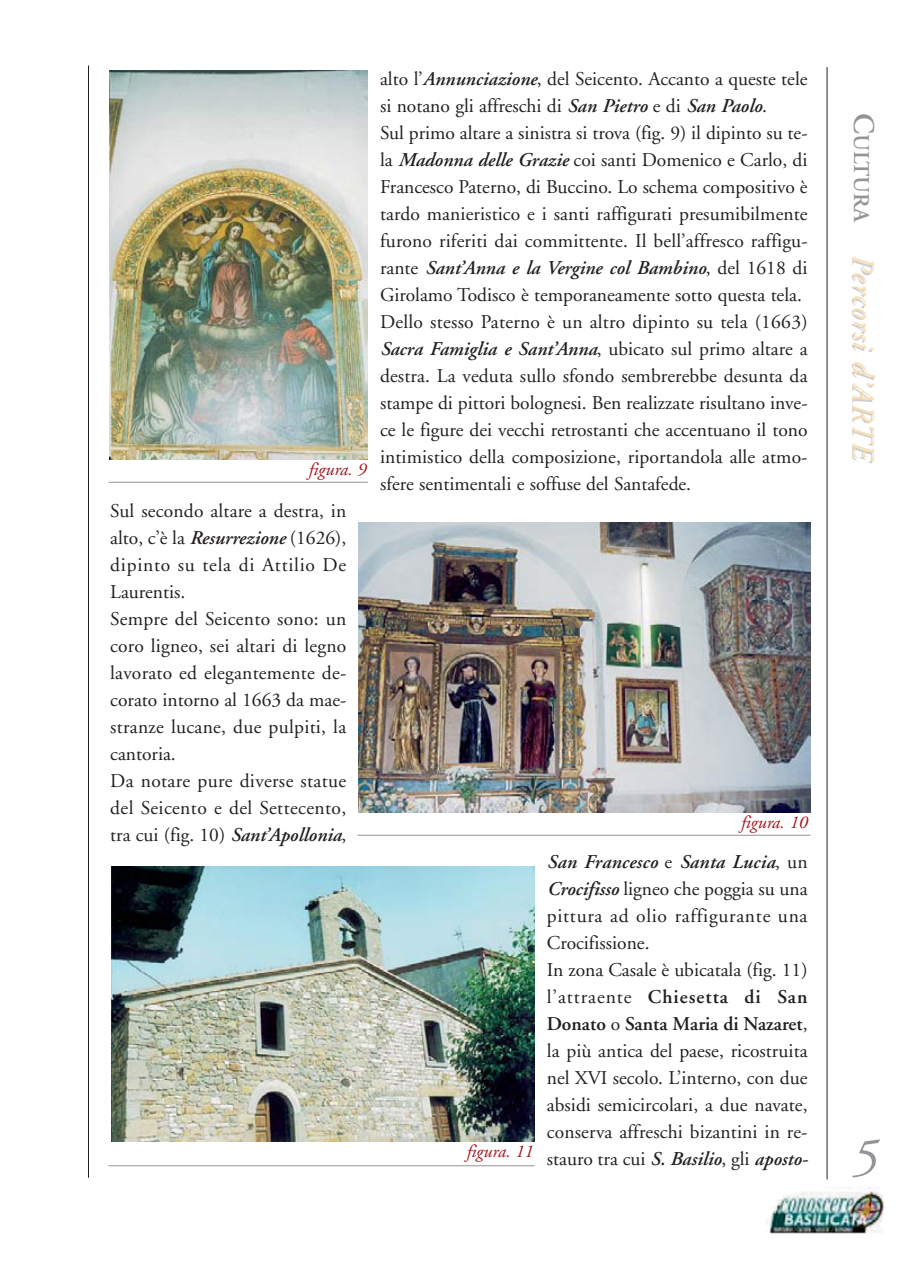
<style>
.page{position:relative;width:918px;height:1262px;background:#fff}
.page>*{position:absolute;margin:0;border:0;box-sizing:border-box;transform-origin:0 0}
.t1{font:italic 52.5px "Adobe Garamond";color:#939497}
.t2{font:italic 30px "Adobe Garamond";color:#f9deb4}
.t3{font:600 22.5px "Adobe Garamond";color:#939497}
.t4{font:19.5px/27px "Adobe Garamond";color:#231f1f}
.t5{font:italic 18px "Adobe Garamond";color:#9f1419}
.s1{font-weight:600;font-style:italic}
.s2{font-weight:600}
.s3{font-size:30px}
.s4{font-weight:400;font-style:italic;font-size:30px;color:#ccc}
.s5{color:#ccc}
</style>
<div class="page">
<hr style="left:88px;top:65px;width:1px;height:1112px;background:#231f1f">
<hr style="left:827px;top:67px;width:1px;height:1112px;background:#231f1f">
<img style="left:766px;top:1186px;width:119px;height:47px">
<img style="left:109px;top:71px;width:259px;height:388px">
<hr style="left:109px;top:482px;width:259px;height:1px;background:#939497">
<img style="left:358px;top:522px;width:452px;height:290px">
<hr style="left:358px;top:835px;width:452px;height:1px;background:#939497">
<img style="left:112px;top:866px;width:423px;height:275px">
<hr style="left:108px;top:1165px;width:427px;height:1px;background:#939497">
<p class="t5" style="left:309px;top:462px;width:59px">figura. 9</p>
<p class="t4" style="left:110px;top:499px;width:238px">Sul secondo altare a destra, in alto, c’è la <span class="s1">Resurrezione</span> (1626), dipinto su tela di Attilio De<br>Laurentis.<br>Sempre del Seicento sono: un coro ligneo, sei altari di legno lavorato ed elegantemente de&shy;corato intorno al 1663 da mae&shy;stranze lucane, due pulpiti, la cantoria.<br>Da notare pure diverse statue del Seicento e del Settecento, tra cui (fig. 10) <span class="s1">Sant’Apollonia</span>,</p>
<p class="t4" style="left:380px;top:67px;width:429px">alto l’<span class="s1">Annunciazione</span>, del Seicento. Accanto a queste tele si notano gli affreschi di <span class="s1">San Pietro</span> e di <span class="s1">San Paolo</span>.<br>Sul primo altare a sinistra si trova (fig. 9) il dipinto su te&shy;la <span class="s1">Madonna delle Grazie</span> coi santi Domenico e Carlo, di Francesco Paterno, di Buccino. Lo schema compositivo è tardo manieristico e i santi raffigurati presumibilmente furono riferiti dai committente. Il bell’affresco raffigu&shy;rante <span class="s1">Sant’Anna e la Vergine col Bambino</span>, del 1618 di Girolamo Todisco è temporaneamente sotto questa tela.<br>Dello stesso Paterno è un altro dipinto su tela (1663)<br><span class="s1">Sacra Famiglia e Sant’Anna</span>, ubicato sul primo altare a destra. La veduta sullo sfondo sembrerebbe desunta da stampe di pittori bolognesi. Ben realizzate risultano inve&shy;ce le figure dei vecchi retrostanti che accentuano il tono intimistico della composizione, riportandola alle atmo&shy;sfere sentimentali e soffuse del Santafede.</p>
<p class="t5" style="left:467px;top:1143px;width:68px">figura. 11</p>
<p class="t5" style="left:741px;top:814px;width:68px">figura. 10</p>
<p class="t4" style="left:547px;top:850px;width:263px"><span class="s1">San Francesco</span> e <span class="s1">Santa Lucia</span>, un<br><span class="s1">Crocifisso</span> ligneo che poggia su una pittura ad olio raffigurante una<br>Crocifissione.<br>In zona Casale è ubicatala (fig. 11) l’attraente <span class="s2">Chiesetta di San<br>Donato</span> o <span class="s2">Santa Maria di Nazaret</span>, la più antica del paese, ricostruita nel XVI secolo. L’interno, con due absidi semicircolari, a due navate, conserva affreschi bizantini in re&shy;stauro tra cui <span class="s1">S. Basilio</span>, gli <span class="s1">aposto-</span></p>
<p class="t3" style="left:870px;top:113px;width:185px;rotate:90deg"><span class="s3">C</span>ULTURA <span class="s4">Per</span></p>
<h2 class="t2" style="left:876px;top:295px;width:170px;rotate:90deg">corsi d<span class="s5">’ARTE</span></h2>
<h1 class="t1" style="left:852px;top:1136px;width:28px">5</h1>
</div>
